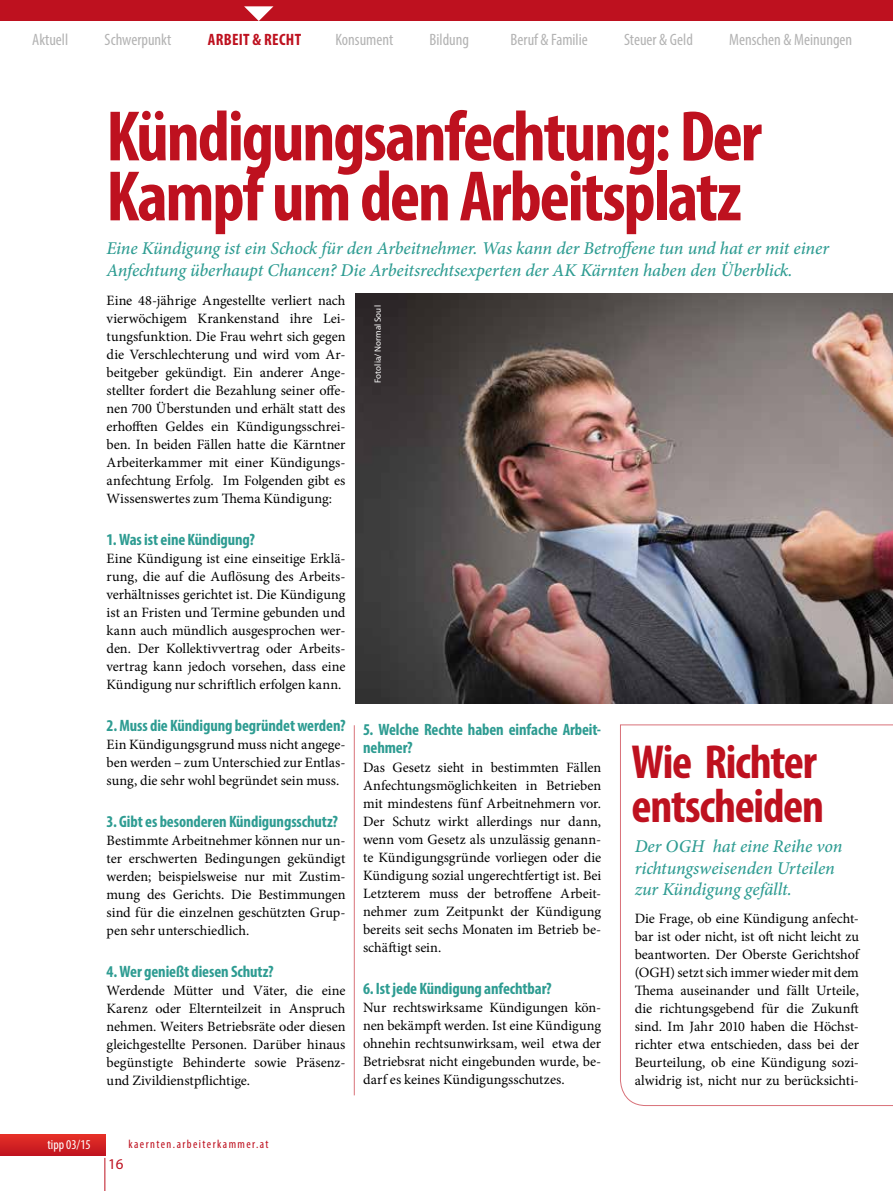
<style>
.page{position:relative;width:893px;height:1191px;background:#fff}
.page>*{position:absolute;margin:0;border:0;box-sizing:border-box;transform-origin:0 0}
.t1{font:700 condensed 72px/60px "Myriad Pro";letter-spacing:-.03em;color:#be111f}
.t2{font:700 condensed 48px/43.5px "Myriad Pro";letter-spacing:-.025em;color:#be111f}
.t3{font:italic 500 18px/21.6px "Minion Pro";letter-spacing:-.005em;color:#2e9c92}
.t4{font:700 condensed 16.5px/18px "Myriad Pro";letter-spacing:-.005em;color:#2e9c92}
.t5{font:condensed 16.5px "Myriad Pro";color:#b3b3b3}
.t6{font:700 condensed 16.5px "Myriad Pro";letter-spacing:.02em;color:#be111f}
.t7{font:15px "Myriad Pro";color:#be111f}
.t8{font:14.25px/18px "Minion Pro";color:#000;text-align:justify}
.t9{font:condensed 13.5px "Myriad Pro";color:#fff}
.t10{font:condensed 12px "Myriad Pro";letter-spacing:.12em;color:#be111f}
.t11{font:9px "Myriad Pro";letter-spacing:.005em;color:#fff}
</style>
<div class="page">
<svg style="left:0;top:1134px;width:105px;height:21px;background:#d32223"></svg>
<hr style="left:104px;top:1157px;width:1px;height:34px;background:#be111f">
<div style="left:0;top:0;width:893px;height:21px;background:#be111f"></div>
<svg style="left:244px;top:6px;width:29px;height:15px"></svg>
<hr style="left:354px;top:725px;width:1px;height:370px;background:#be111f">
<img style="left:355px;top:293px;width:538px;height:410px">
<svg style="left:620px;top:724px;width:273px;height:382px"></svg>
<p class="t5" style="left:32px;top:29px;width:38px">Aktuell</p>
<p class="t5" style="left:105px;top:29px;width:68px">Schwerpunkt</p>
<p class="t6" style="left:208px;top:29px;width:95px">ARBEIT &amp; RECHT</p>
<p class="t5" style="left:335px;top:29px;width:59px">Konsument</p>
<p class="t5" style="left:430px;top:29px;width:41px">Bildung</p>
<p class="t5" style="left:511px;top:29px;width:79px">Beruf &amp; Familie</p>
<p class="t5" style="left:624px;top:29px;width:70px">Steuer &amp; Geld</p>
<p class="t5" style="left:729px;top:29px;width:125px">Menschen &amp; Meinungen</p>
<h1 class="t1" style="left:106px;top:105px;width:657px">Kündigungsanfechtung: Der<br>Kampf um den Arbeitsplatz</h1>
<p class="t3" style="left:106px;top:238px;width:724px">Eine Kündigung ist ein Schock für den Arbeitnehmer. Was kann der Betroffene tun und hat er mit einer<br>Anfechtung überhaupt Chancen? Die Arbeitsrechtsexperten der AK Kärnten haben den Überblick.</p>
<p class="t8" style="left:107px;top:291px;width:240px">Eine 48-jährige Angestellte verliert nach vierwöchigem Krankenstand ihre Lei&shy;tungsfunktion. Die Frau wehrt sich gegen die Verschlechterung und wird vom Ar&shy;beitgeber gekündigt. Ein anderer Ange&shy;stellter fordert die Bezahlung seiner offe&shy;nen 700 Überstunden und erhält statt des erhofften Geldes ein Kündigungsschrei&shy;ben. In beiden Fällen hatte die Kärntner Arbeiterkammer mit einer Kündigungs&shy;anfechtung Erfolg. Im Folgenden gibt es Wissenswertes zum Thema Kündigung:</p>
<p class="t4" style="left:107px;top:530px;width:150px">1. Was ist eine Kündigung?</p>
<p class="t8" style="left:107px;top:549px;width:240px">Eine Kündigung ist eine einseitige Erklä&shy;rung, die auf die Auflösung des Arbeits&shy;verhältnisses gerichtet ist. Die Kündigung ist an Fristen und Termine gebunden und kann auch mündlich ausgesprochen wer&shy;den. Der Kollektivvertrag oder Arbeits&shy;vertrag kann jedoch vorsehen, dass eine Kündigung nur schriftlich erfolgen kann.</p>
<p class="t4" style="left:107px;top:716px;width:240px">2. Muss die Kündigung begründet werden?</p>
<p class="t8" style="left:107px;top:735px;width:240px">Ein Kündigungsgrund muss nicht angege&shy;ben werden – zum Unterschied zur Entlas&shy;sung, die sehr wohl begründet sein muss.</p>
<p class="t4" style="left:107px;top:812px;width:233px">3. Gibt es besonderen Kündigungsschutz?</p>
<p class="t8" style="left:107px;top:831px;width:240px">Bestimmte Arbeitnehmer können nur un&shy;ter erschwerten Bedingungen gekündigt werden; beispielsweise nur mit Zustim&shy;mung des Gerichts. Die Bestimmungen sind für die einzelnen geschützten Grup&shy;pen sehr unterschiedlich.</p>
<p class="t4" style="left:107px;top:962px;width:168px">4. Wer genießt diesen Schutz?</p>
<p class="t8" style="left:107px;top:981px;width:240px">Werdende Mütter und Väter, die eine Karenz oder Elternteilzeit in Anspruch nehmen. Weiters Betriebsräte oder diesen gleichgestellte Personen. Darüber hinaus begünstigte Behinderte sowie Präsenz&shy;und Zivildienstpflichtige.</p>
<p class="t11" style="left:372px;top:383px;width:79px;rotate:-90deg">Fotolia/ Normal Soul</p>
<p class="t4" style="left:363px;top:720px;width:240px">5. Welche Rechte haben einfache Arbeit&shy;nehmer?</p>
<p class="t8" style="left:363px;top:758px;width:240px">Das Gesetz sieht in bestimmten Fällen Anfechtungsmöglichkeiten in Betrieben mit mindestens fünf Arbeitnehmern vor.<br>Der Schutz wirkt allerdings nur dann, wenn vom Gesetz als unzulässig genann&shy;te Kündigungsgründe vorliegen oder die Kündigung sozial ungerechtfertigt ist. Bei Letzterem muss der betroffene Arbeit&shy;nehmer zum Zeitpunkt der Kündigung bereits seit sechs Monaten im Betrieb be&shy;schäftigt sein.</p>
<p class="t4" style="left:363px;top:978px;width:190px">6. Ist jede Kündigung anfechtbar?</p>
<p class="t8" style="left:363px;top:998px;width:240px">Nur rechtswirksame Kündigungen kön&shy;nen bekämpft werden. Ist eine Kündigung ohnehin rechtsunwirksam, weil etwa der Betriebsrat nicht eingebunden wurde, be&shy;darf es keines Kündigungsschutzes.</p>
<p class="t9" style="left:48px;top:1136px;width:45px">tipp03/15</p>
<p class="t10" style="left:128px;top:1136px;width:142px">kaernten.arbeiterkammer.at</p>
<p class="t7" style="left:108px;top:1154px;width:17px">16</p>
<h2 class="t2" style="left:631px;top:739px;width:194px">Wie Richter entscheiden</h2>
<p class="t3" style="left:635px;top:835px;width:209px">Der OGH hat eine Reihe von richtungsweisenden Urteilen zur Kündigung gefällt.</p>
<p class="t8" style="left:635px;top:909px;width:226px">Die Frage, ob eine Kündigung anfecht&shy;bar ist oder nicht, ist oft nicht leicht zu beantworten. Der Oberste Gerichtshof (OGH) setzt sich immer wieder mit dem Thema auseinander und fällt Urteile, die richtungsgebend für die Zukunft sind. Im Jahr 2010 haben die Höchst&shy;richter etwa entschieden, dass bei der Beurteilung, ob eine Kündigung sozi&shy;alwidrig ist, nicht nur zu berücksichti-</p>
</div>
